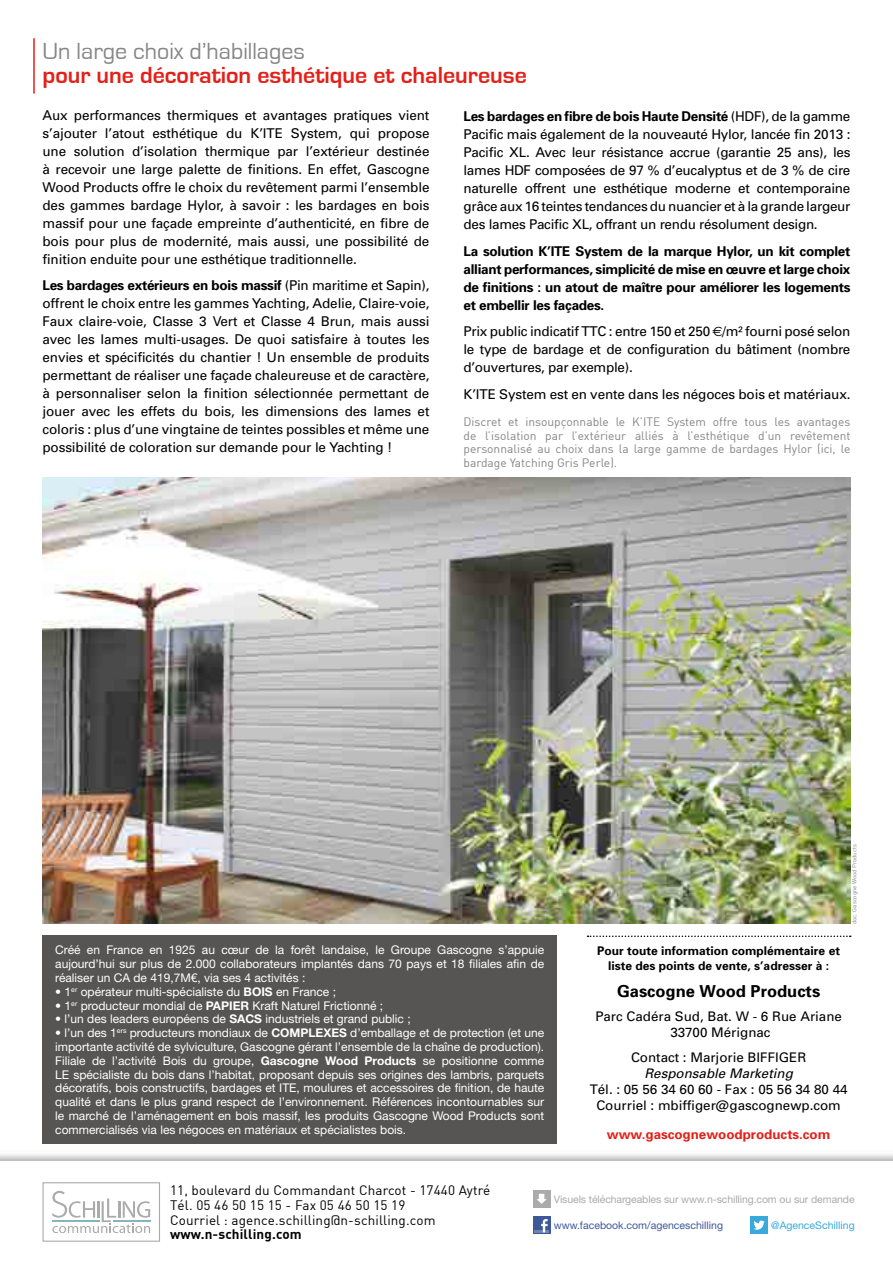
<style>
.page{position:relative;width:893px;height:1263px;background:#fff}
.page>*{position:absolute;margin:0;border:0;box-sizing:border-box;transform-origin:0 0}
.t1{font:700 24px "Eurostile";color:#e32119}
.t2{font:24px "Eurostile";color:#868688}
.t3{font:700 16.5px "Univers";color:#000}
.t4{font:13.5px/18px "Univers";letter-spacing:-.01em;color:#000;text-align:justify}
.t5{font:700 13.5px/18px "Univers";letter-spacing:-.02em;color:#000;text-align:justify}
.t6{font:13.5px/15px "DIN";letter-spacing:.01em;color:#000}
.t7{font:700 13.5px "DIN";letter-spacing:.01em;color:#000}
.t8{font:13.2px/16.2px "Univers";color:#000;text-align:center}
.t9{font:700 13.2px "Univers";color:#e32119}
.t10{font:italic 13.2px "Univers";color:#000}
.t11{font:12px/13.8px "Helvetica Neue LT Std";color:#fff;text-align:justify}
.t12{font:12px/13.5px "DIN";color:#868688;text-align:justify}
.t13{font:700 12px/14.4px "Univers";color:#000;text-align:center}
.t14{font:10.5px "Helvetica Neue LT Std";letter-spacing:-.01em;color:#ababad}
.t15{font:10.5px "Helvetica Neue LT Std";color:#3e5999}
.t16{font:10.5px "Helvetica Neue LT Std";color:#39a9dc}
.t17{font:6px "DIN";color:#868688}
.s1{font-weight:700}
.s2{font-family:"Euro Sans Std"}
</style>
<div class="page">
<div style="left:0;top:1150px;width:893px;height:113px;background:#000;opacity:.4"></div>
<svg style="left:0;top:1161px;width:893px;height:102px"></svg>
<div style="left:43px;top:1182px;width:117px;height:60px;background:#fff;border:1px solid #ababad"></div>
<svg style="left:52px;top:1191px;width:98px;height:42px"></svg>
<div style="left:43px;top:935px;width:514px;height:209px;background:#565553"></div>
<div style="left:751px;top:1216px;width:17px;height:17px;background:#39a9dc"></div>
<svg style="left:753px;top:1220px;width:12px;height:10px"></svg>
<div style="left:533px;top:1216px;width:17px;height:17px;background:#3e5999"></div>
<svg style="left:534px;top:1219px;width:15px;height:13px"></svg>
<div style="left:533px;top:1190px;width:17px;height:17px;background:#ababad"></div>
<svg style="left:537px;top:1194px;width:10px;height:10px"></svg>
<svg style="left:588px;top:935px;width:263px;height:2px"></svg>
<hr style="left:33px;top:38px;width:2px;height:56px;background:#e32119">
<img style="left:43px;top:477px;width:807px;height:447px">
<h1 class="t2" style="left:43px;top:38px;width:264px">Un large choix d’habillages</h1>
<h1 class="t1" style="left:43px;top:62px;width:486px">pour une décoration esthétique et chaleureuse</h1>
<p class="t4" style="left:43px;top:106px;width:388px">Aux performances thermiques et avantages pratiques vient s’ajouter l’atout esthétique du K’ITE System, qui propose une solution d’isolation thermique par l’extérieur destinée à recevoir une large palette de finitions. En effet, Gascogne Wood Products offre le choix du revêtement parmi l’ensemble des gammes bardage Hylor, à savoir : les bardages en bois massif pour une façade empreinte d’authenticité, en fibre de bois pour plus de modernité, mais aussi, une possibilité de finition enduite pour une esthétique traditionnelle.</p>
<p class="t4" style="left:43px;top:276px;width:388px"><span class="s1">Les bardages extérieurs en bois massif</span> (Pin maritime et Sapin), offrent le choix entre les gammes Yachting, Adelie, Claire-voie, Faux claire-voie, Classe 3 Vert et Classe 4 Brun, mais aussi avec les lames multi-usages. De quoi satisfaire à toutes les envies et spécificités du chantier ! Un ensemble de produits permettant de réaliser une façade chaleureuse et de caractère, à personnaliser selon la finition sélectionnée permettant de jouer avec les effets du bois, les dimensions des lames et coloris : plus d’une vingtaine de teintes possibles et même une possibilité de coloration sur demande pour le Yachting !</p>
<p class="t4" style="left:463px;top:108px;width:388px"><span class="s1">Les bardages en fibre de bois Haute Densité</span> (HDF), de la gamme Pacific mais également de la nouveauté Hylor, lancée fin 2013 :<br>Pacific XL. Avec leur résistance accrue (garantie 25 ans), les lames HDF composées de 97 % d’eucalyptus et de 3 % de cire naturelle offrent une esthétique moderne et contemporaine grâce aux 16 teintes tendances du nuancier et à la grande largeur des lames Pacific XL, offrant un rendu résolument design.</p>
<p class="t5" style="left:463px;top:242px;width:388px">La solution K’ITE System de la marque Hylor, un kit complet alliant performances, simplicité de mise en œuvre et large choix de finitions : un atout de maître pour améliorer les logements et embellir les façades.</p>
<p class="t4" style="left:463px;top:323px;width:388px">Prix public indicatif TTC : entre 150 et 250 <span class="s2">€</span>/m² fourni posé selon le type de bardage et de configuration du bâtiment (nombre d’ouvertures, par exemple).</p>
<p class="t4" style="left:463px;top:385px;width:388px">K’ITE System est en vente dans les négoces bois et matériaux.</p>
<p class="t12" style="left:463px;top:415px;width:388px">Discret et insoupçonnable le K’ITE System offre tous les avantages de l’isolation par l’extérieur alliés à l’esthétique d’un revêtement personnalisé au choix dans la large gamme de bardages Hylor (ici, le bardage Yatching Gris Perle).</p>
<p class="t11" style="left:55px;top:943px;width:490px">Créé en France en 1925 au cœur de la forêt landaise, le Groupe Gascogne s’appuie aujourd’hui sur plus de 2.000 collaborateurs implantés dans 70 pays et 18 filiales afin de réaliser un CA de 419,7M€, via ses 4 activités :</p>
<p class="t11" style="left:55px;top:984px;width:282px">• 1<sup>er</sup> opérateur multi-spécialiste du <span class="s1">BOIS</span> en France ;</p>
<p class="t11" style="left:55px;top:998px;width:329px">• 1<sup>er</sup> producteur mondial de <span class="s1">PAPIER</span> Kraft Naturel Frictionné ;</p>
<p class="t11" style="left:55px;top:1012px;width:357px">• l’un des leaders européens de <span class="s1">SACS</span> industriels et grand public ;</p>
<p class="t11" style="left:55px;top:1026px;width:491px">• l’un des 1<sup>ers</sup> producteurs mondiaux de <span class="s1">COMPLEXES</span> d’emballage et de protection (et une importante activité de sylviculture, Gascogne gérant l’ensemble de la chaîne de production).<br>Filiale de l’activité Bois du groupe, <span class="s1">Gascogne Wood Products</span> se positionne comme LE spécialiste du bois dans l’habitat, proposant depuis ses origines des lambris, parquets décoratifs, bois constructifs, bardages et ITE, moulures et accessoires de finition, de haute qualité et dans le plus grand respect de l’environnement. Références incontournables sur le marché de l’aménagement en bois massif, les produits Gascogne Wood Products sont commercialisés via les négoces en matériaux et spécialistes bois.</p>
<p class="t17" style="left:851px;top:924px;width:81px;rotate:-90deg">doc. Gascogne Wood Products</p>
<p class="t13" style="left:597px;top:944px;width:244px">Pour toute information complémentaire et liste des points de vente, s’adresser à :</p>
<p class="t3" style="left:617px;top:981px;width:205px">Gascogne Wood Products</p>
<p class="t8" style="left:595px;top:1008px;width:248px">Parc Cadéra Sud, Bat. W - 6 Rue Ariane<br>33700 Mérignac</p>
<p class="t8" style="left:631px;top:1049px;width:177px">Contact : Marjorie BIFFIGER</p>
<p class="t10" style="left:644px;top:1065px;width:150px">Responsable Marketing</p>
<p class="t8" style="left:590px;top:1081px;width:259px">Tél. : 05 56 34 60 60 - Fax : 05 56 34 80 44<br>Courriel : mbiffiger@gascognewp.com</p>
<p class="t9" style="left:607px;top:1126px;width:225px">www.gascognewoodproducts.com</p>
<p class="t6" style="left:170px;top:1182px;width:322px">11, boulevard du Commandant Charcot - 17440 Aytré<br>Tél. 05 46 50 15 15 - Fax 05 46 50 15 19<br>Courriel : agence.schilling@n-schilling.com</p>
<p class="t7" style="left:170px;top:1225px;width:133px">www.n-schilling.com</p>
<p class="t14" style="left:554px;top:1192px;width:302px">Visuels téléchargeables sur www.n-schilling.com ou sur demande</p>
<p class="t15" style="left:554px;top:1219px;width:171px">www.facebook.com/agenceschilling</p>
<p class="t16" style="left:771px;top:1219px;width:85px">@AgenceSchilling</p>
</div>
